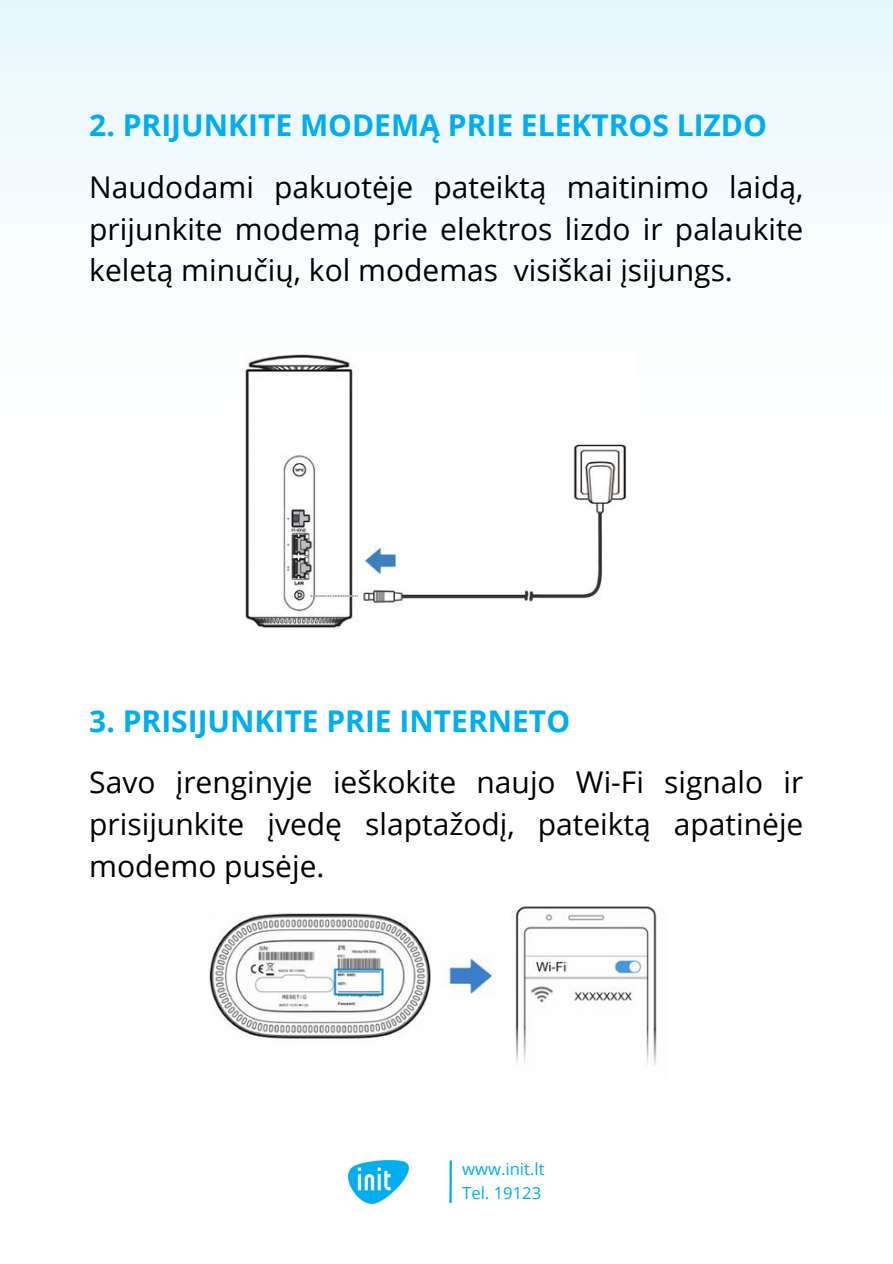
<style>
.page{position:relative;width:893px;height:1264px;background:#fff}
.page>*{position:absolute;margin:0;border:0;box-sizing:border-box;transform-origin:0 0}
.t1{font:30px/41.5px "Open Sans";color:#000;text-align:justify}
.t2{font:700 30px "Open Sans";color:#00adef}
.t3{font:16.65px/23.2px "Open Sans";color:#00adef}
</style>
<div class="page">
<div style="left:0;top:0;width:892px;height:193px;background:#edf9fd"></div>
<img style="left:245px;top:354px;width:382px;height:275px">
<img style="left:348px;top:1160px;width:61px;height:43px">
<hr style="left:449px;top:1160px;width:3px;height:42px;background:#00adef">
<img style="left:209px;top:906px;width:448px;height:160px">
<p class="t2" style="left:89px;top:104px;width:679px">2. PRIJUNKITE MODEMĄ PRIE ELEKTROS LIZDO</p>
<p class="t1" style="left:89px;top:166px;width:715px">Naudodami pakuotėje pateiktą maitinimo laidą, prijunkite modemą prie elektros lizdo ir palaukite keletą minučių, kol modemas visiškai įsijungs.</p>
<p class="t2" style="left:89px;top:699px;width:482px">3. PRISIJUNKITE PRIE INTERNETO</p>
<p class="t1" style="left:89px;top:761px;width:715px">Savo įrenginyje ieškokite naujo Wi-Fi signalo ir prisijunkite įvedę slaptažodį, pateiktą apatinėje modemo pusėje.</p>
<p class="t3" style="left:462px;top:1157px;width:84px">www.init.lt<br>Tel. 19123</p>
</div>
